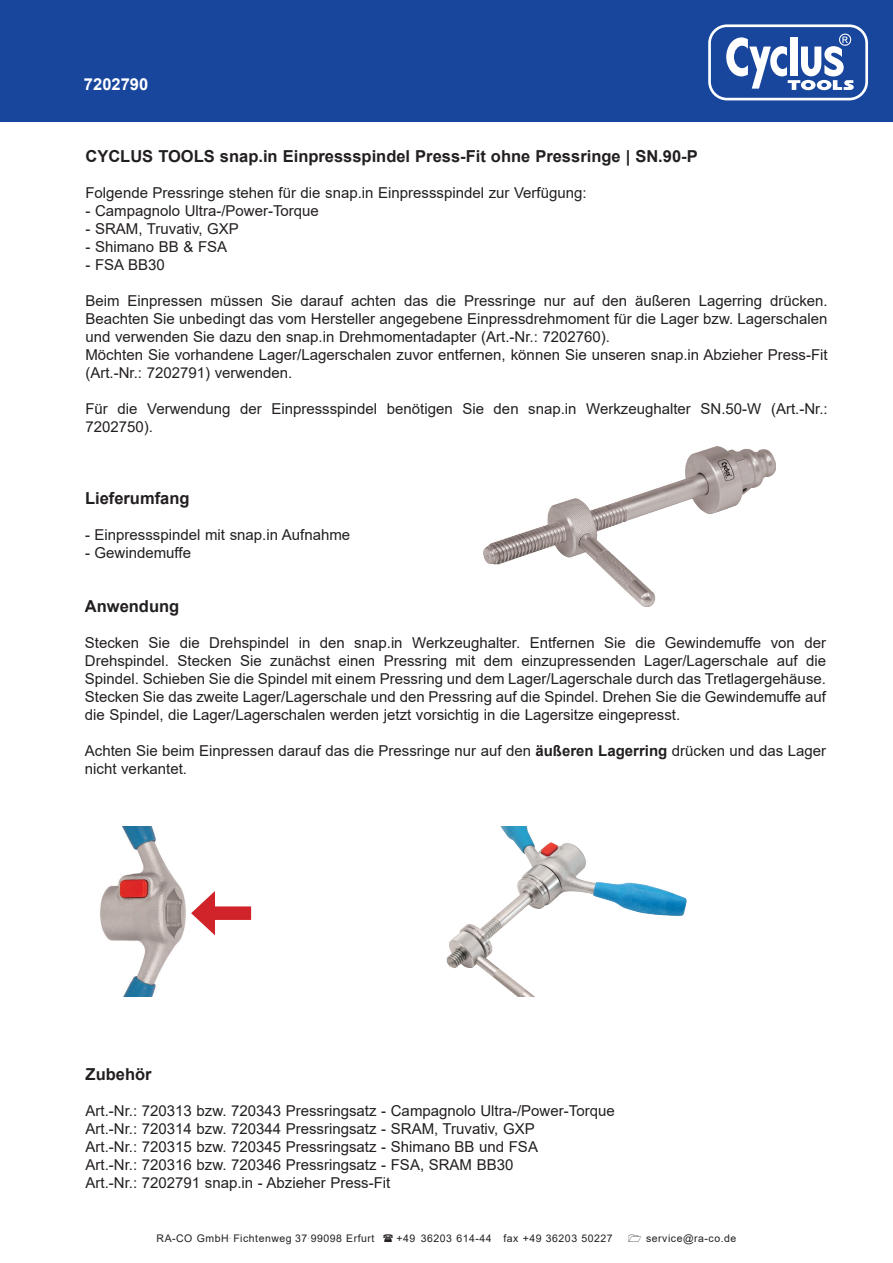
<style>
.page{position:relative;width:893px;height:1263px;background:#fff}
.page>*{position:absolute;margin:0;border:0;box-sizing:border-box;transform-origin:0 0}
.t1{font:700 16.5px "Arial";color:#231f20}
.t2{font:700 16.5px "Arial";color:#fff}
.t3{font:15px/18px "Arial";color:#231f20}
.t4{font:10.5px "Arial";letter-spacing:.05em;color:#231f20}
.s1{font-weight:700}
</style>
<div class="page">
<div style="left:0;top:0;width:893px;height:121px;background:#18469d"></div>
<svg style="left:708px;top:24px;width:160px;height:76px"></svg>
<img style="left:483px;top:447px;width:292px;height:160px">
<img style="left:100px;top:826px;width:115px;height:170px">
<img style="left:446px;top:826px;width:241px;height:170px">
<div style="left:206px;top:906px;width:45px;height:14px;background:#d1232a"></div>
<svg style="left:191px;top:891px;width:24px;height:44px"></svg>
<p class="t2" style="left:84px;top:73px;width:66px">7202790</p>
<p class="t1" style="left:85px;top:145px;width:614px">CYCLUS TOOLS snap.in Einpressspindel Press-Fit ohne Pressringe | SN.90-P</p>
<p class="t3" style="left:85px;top:184px;width:503px">Folgende Pressringe stehen für die snap.in Einpressspindel zur Verfügung:</p>
<p class="t3" style="left:85px;top:202px;width:235px">- Campagnolo Ultra-/Power-Torque</p>
<p class="t3" style="left:85px;top:220px;width:155px">- SRAM, Truvativ, GXP</p>
<p class="t3" style="left:85px;top:238px;width:143px">- Shimano BB &amp; FSA</p>
<p class="t3" style="left:85px;top:256px;width:81px">- FSA BB30</p>
<p class="t3" style="left:85px;top:292px;width:744px">Beim Einpressen müssen Sie darauf achten das die Pressringe nur auf den äußeren Lagerring drücken.<br>Beachten Sie unbedingt das vom Hersteller angegebene Einpressdrehmoment für die Lager bzw. Lagerschalen und verwenden Sie dazu den snap.in Drehmomentadapter (Art.-Nr.: 7202760).<br>Möchten Sie vorhandene Lager/Lagerschalen zuvor entfernen, können Sie unseren snap.in Abzieher Press-Fit (Art.-Nr.: 7202791) verwenden.</p>
<p class="t3" style="left:85px;top:400px;width:744px">Für die Verwendung der Einpressspindel benötigen Sie den snap.in Werkzeughalter SN.50-W (Art.-Nr.:<br>7202750).</p>
<p class="t1" style="left:85px;top:487px;width:106px">Lieferumfang</p>
<p class="t3" style="left:85px;top:526px;width:267px">- Einpressspindel mit snap.in Aufnahme</p>
<p class="t3" style="left:85px;top:544px;width:108px">- Gewindemuffe</p>
<p class="t1" style="left:85px;top:595px;width:96px">Anwendung</p>
<p class="t3" style="left:85px;top:634px;width:743px;text-align:justify">Stecken Sie die Drehspindel in den snap.in Werkzeughalter. Entfernen Sie die Gewindemuffe von der Drehspindel. Stecken Sie zunächst einen Pressring mit dem einzupressenden Lager/Lagerschale auf die Spindel. Schieben Sie die Spindel mit einem Pressring und dem Lager/Lagerschale durch das Tretlagergehäuse.<br>Stecken Sie das zweite Lager/Lagerschale und den Pressring auf die Spindel. Drehen Sie die Gewindemuffe auf die Spindel, die Lager/Lagerschalen werden jetzt vorsichtig in die Lagersitze eingepresst.</p>
<p class="t3" style="left:85px;top:742px;width:743px">Achten Sie beim Einpressen darauf das die Pressringe nur auf den <span class="s1">äußeren Lagerring</span> drücken und das Lager nicht verkantet.</p>
<p class="t1" style="left:86px;top:1063px;width:68px">Zubehör</p>
<p class="t3" style="left:86px;top:1102px;width:531px">Art.-Nr.: 720313 bzw. 720343 Pressringsatz - Campagnolo Ultra-/Power-Torque Art.-Nr.: 720314 bzw. 720344 Pressringsatz - SRAM, Truvativ, GXP<br>Art.-Nr.: 720315 bzw. 720345 Pressringsatz - Shimano BB und FSA<br>Art.-Nr.: 720316 bzw. 720346 Pressringsatz - FSA, SRAM BB30<br>Art.-Nr.: 7202791 snap.in - Abzieher Press-Fit</p>
<p class="t4" style="left:157px;top:1231px;width:219px">RA-CO GmbH<sup>.</sup> Fichtenweg 37<sup>.</sup> 99098 Erfurt</p>
<p class="t4" style="left:397px;top:1231px;width:218px">+49 36203 614-44 fax +49 36203 50227</p>
<p class="t4" style="left:646px;top:1231px;width:92px">service@ra-co.de</p>
</div>
